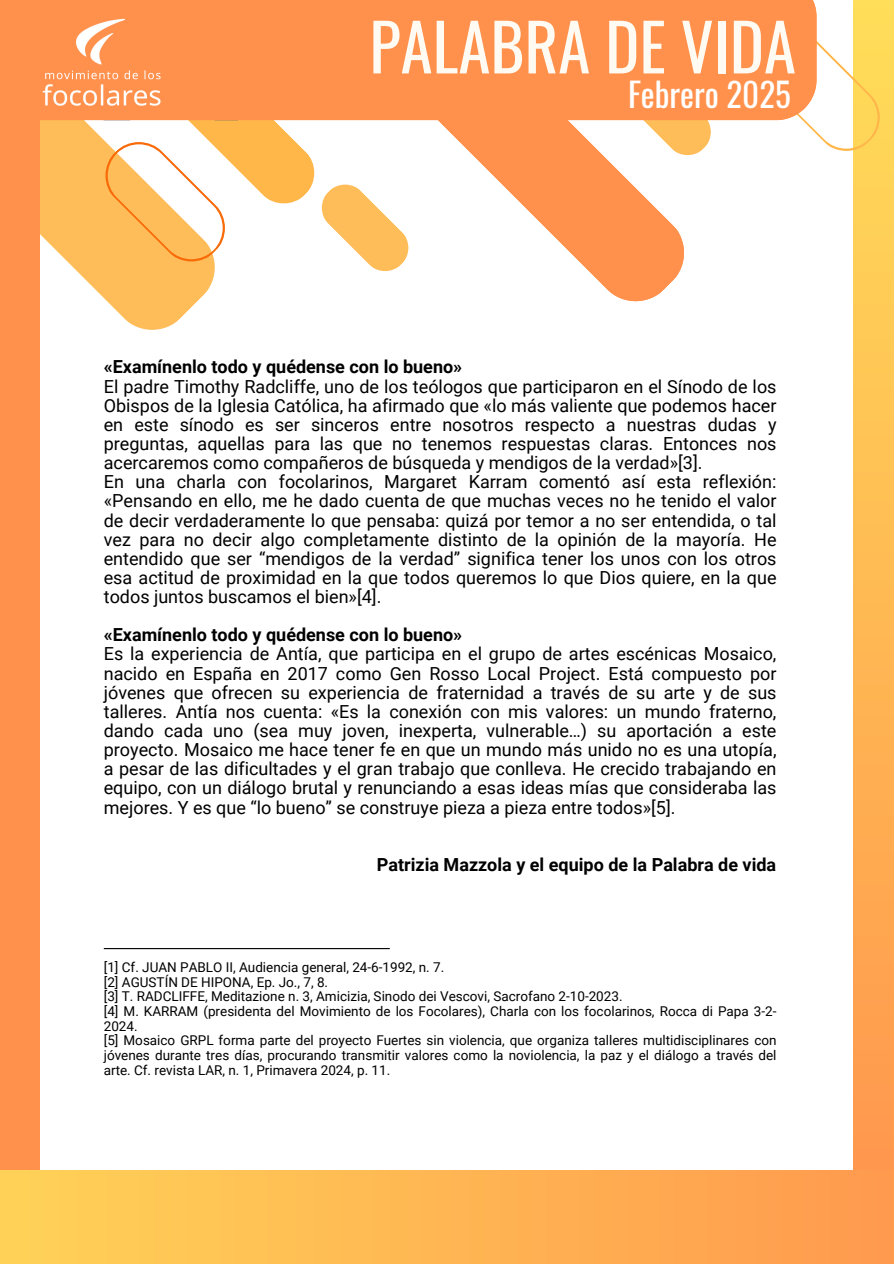
<style>
.page{position:relative;width:894px;height:1264px;background:#fff}
.page>*{position:absolute;margin:0;border:0;box-sizing:border-box;transform-origin:0 0}
.t1{font:64.95px "Oswald";color:#fffbf2}
.t2{font:33px "Oswald";color:#fff}
.t3{font:18px/19.2px "Roboto";color:#000}
.t4{font:700 18px "Roboto";color:#000}
.t5{font:13.5px/14.7px "Roboto";color:#000}
.s1{font-weight:700}
</style>
<div class="page">
<div style="left:853px;top:0;width:40px;height:1263px;background:linear-gradient(to bottom,#ffde59,#ff924d)"></div>
<svg style="left:40px;top:125px;width:158px;height:205px;fill:#ffbd59"></svg>
<div style="left:0;top:0;width:40px;height:1263px;background:#ff914d"></div>
<div style="left:0;top:1170px;width:893px;height:93px;background:linear-gradient(to right,#ffd257,#ff9a4e)"></div>
<svg style="left:760px;top:31px;width:119px;height:120px"></svg>
<svg style="left:69px;top:120px;width:614px;height:181px"></svg>
<svg style="left:624px;top:120px;width:86px;height:35px"></svg>
<div style="left:172px;top:0;width:644px;height:120px;background:#ff914d"></div>
<svg style="left:102px;top:52px;width:306px;height:219px"></svg>
<img style="left:40px;top:0;width:132px;height:125px">
<hr style="left:104px;top:948px;width:285px;height:1px;background:#000">
<p class="t1" style="left:369px;top:-4px;width:428px">PALABRA DE VIDA</p>
<p class="t2" style="left:627px;top:68px;width:164px">Febrero 2025</p>
<h1 class="t3" style="left:104px;top:357px;width:674px"><span class="s1">«Examínenlo todo y quédense con lo bueno»<br></span>El padre Timothy Radcliffe, uno de los teólogos que participaron en el Sínodo de los Obispos de la Iglesia Católica, ha afirmado que «lo más valiente que podemos hacer en este sínodo es ser sinceros entre nosotros respecto a nuestras dudas y preguntas, aquellas para las que no tenemos respuestas claras. Entonces nos acercaremos como compañeros de búsqueda y mendigos de la verdad»[3].<br>En una charla con focolarinos, Margaret Karram comentó así esta reflexión: «Pensando en ello, me he dado cuenta de que muchas veces no he tenido el valor de decir verdaderamente lo que pensaba: quizá por temor a no ser entendida, o tal vez para no decir algo completamente distinto de la opinión de la mayoría. He entendido que ser “mendigos de la verdad” significa tener los unos con los otros esa actitud de proximidad en la que todos queremos lo que Dios quiere, en la que todos juntos buscamos el bien»[4].</h1>
<h2 class="t3" style="left:104px;top:625px;width:674px"><span class="s1">«Examínenlo todo y quédense con lo bueno»<br></span>Es la experiencia de Antía, que participa en el grupo de artes escénicas Mosaico, nacido en España en 2017 como Gen Rosso Local Project. Está compuesto por jóvenes que ofrecen su experiencia de fraternidad a través de su arte y de sus talleres. Antía nos cuenta: «Es la conexión con mis valores: un mundo fraterno, dando cada uno (sea muy joven, inexperta, vulnerable…) su aportación a este proyecto. Mosaico me hace tener fe en que un mundo más unido no es una utopía, a pesar de las dificultades y el gran trabajo que conlleva. He crecido trabajando en equipo, con un diálogo brutal y renunciando a esas ideas mías que consideraba las mejores. Y es que “lo bueno” se construye pieza a pieza entre todos»[5].</h2>
<p class="t4" style="left:377px;top:854px;width:401px">Patrizia Mazzola y el equipo de la Palabra de vida</p>
<p class="t5" style="left:104px;top:960px;width:342px">[1] Cf. JUAN PABLO II, Audiencia general, 24-6-1992, n. 7.</p>
<h4 class="t5" style="left:104px;top:974px;width:226px">[2] AGUSTÍN DE HIPONA, Ep. Jo., 7, 8.</h4>
<h4 class="t5" style="left:104px;top:989px;width:520px">[3] T. RADCLIFFE, Meditazione n. 3, Amicizia, Sinodo dei Vescovi, Sacrofano 2-10-2023.</h4>
<h3 class="t5" style="left:104px;top:1004px;width:674px">[4] M. KARRAM (presidenta del Movimiento de los Focolares), Charla con los focolarinos, Rocca di Papa 3-2-<br>2024.</h3>
<p class="t5" style="left:104px;top:1033px;width:674px;text-align:justify">[5] Mosaico GRPL forma parte del proyecto Fuertes sin violencia, que organiza talleres multidisciplinares con jóvenes durante tres días, procurando transmitir valores como la noviolencia, la paz y el diálogo a través del arte. Cf. revista LAR, n. 1, Primavera 2024, p. 11.</p>
</div>
